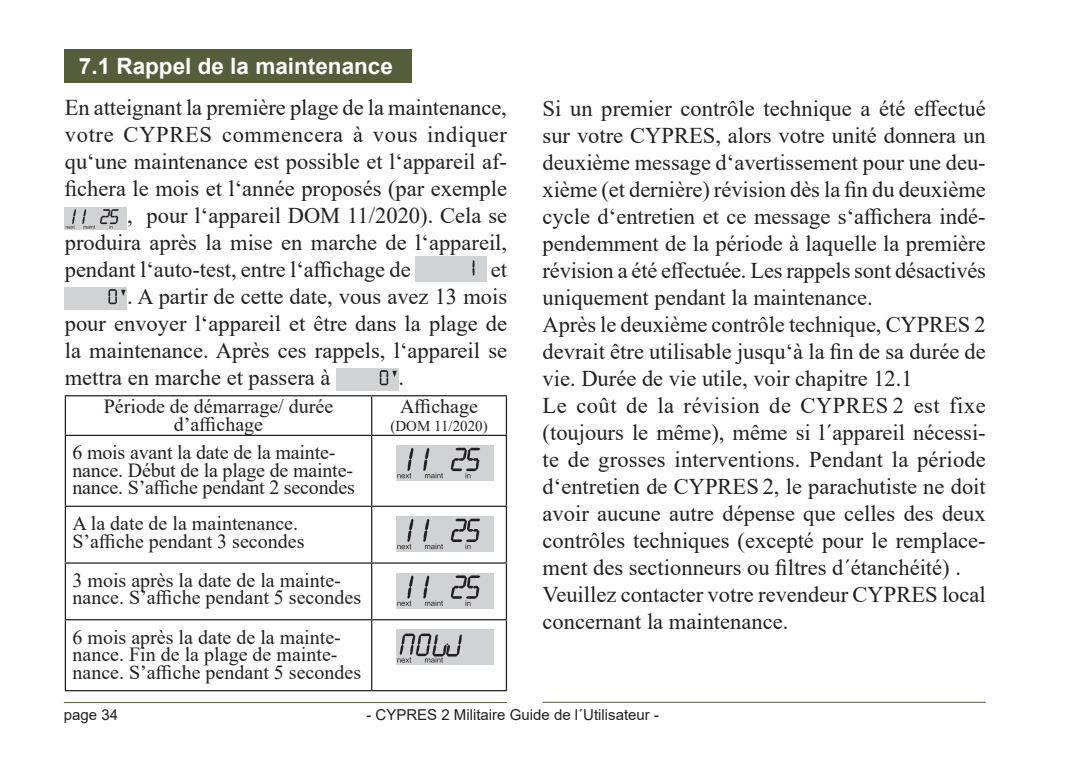
<style>
.page{position:relative;width:1078px;height:773px;background:#fff}
.page>*{position:absolute;margin:0;border:0;box-sizing:border-box;transform-origin:0 0}
.t1{font:22.5px/27px "Times New Roman";color:#231f20}
.t2{font:22.5px "Times New Roman";letter-spacing:.03em;color:#231f20}
.t3{font:700 22.5px "Arial";color:#fff}
.t4{font:20px/17.5px "Times New Roman";color:#231f20}
.t5{font:15px "Arial";color:#231f20}
.t6{font:15px "Times New Roman";color:#231f20}
</style>
<div class="page">
<hr style="left:542px;top:701px;width:443px;height:1px;background:#545e3a">
<hr style="left:64px;top:702px;width:443px;height:1px;background:#545e3a">
<div style="left:64px;top:50px;width:347px;height:33px;background:#545e3a"></div>
<div style="left:65px;top:207px;width:62px;height:23px;background:#d1d2d4"></div>
<svg style="left:66px;top:209px;width:53px;height:20px"></svg>
<div style="left:415px;top:256px;width:71px;height:26px;background:#d1d2d4"></div>
<svg style="left:472px;top:260px;width:2px;height:15px"></svg>
<div style="left:65px;top:287px;width:62px;height:22px;background:#d1d2d4"></div>
<svg style="left:108px;top:289px;width:17px;height:15px"></svg>
<div style="left:336px;top:368px;width:62px;height:22px;background:#d1d2d4"></div>
<svg style="left:380px;top:370px;width:17px;height:15px"></svg>
<hr style="left:65px;top:395px;width:306px;height:1px;background:#231f20">
<hr style="left:65px;top:396px;width:1px;height:38px;background:#231f20">
<hr style="left:371px;top:395px;width:136px;height:1px;background:#231f20">
<hr style="left:371px;top:396px;width:1px;height:38px;background:#231f20">
<hr style="left:505px;top:396px;width:2px;height:38px;background:#231f20">
<hr style="left:65px;top:434px;width:306px;height:2px;background:#231f20">
<hr style="left:65px;top:436px;width:1px;height:69px;background:#231f20">
<hr style="left:371px;top:434px;width:136px;height:2px;background:#231f20">
<hr style="left:371px;top:436px;width:1px;height:69px;background:#231f20">
<hr style="left:505px;top:436px;width:2px;height:69px;background:#231f20">
<hr style="left:65px;top:505px;width:306px;height:2px;background:#231f20">
<hr style="left:65px;top:507px;width:1px;height:55px;background:#231f20">
<hr style="left:371px;top:505px;width:136px;height:2px;background:#231f20">
<hr style="left:371px;top:507px;width:1px;height:55px;background:#231f20">
<hr style="left:505px;top:507px;width:2px;height:55px;background:#231f20">
<hr style="left:65px;top:562px;width:306px;height:1px;background:#231f20">
<hr style="left:65px;top:563px;width:1px;height:56px;background:#231f20">
<hr style="left:371px;top:562px;width:136px;height:1px;background:#231f20">
<hr style="left:371px;top:563px;width:1px;height:56px;background:#231f20">
<hr style="left:505px;top:563px;width:2px;height:56px;background:#231f20">
<hr style="left:65px;top:619px;width:306px;height:1px;background:#231f20">
<hr style="left:65px;top:620px;width:1px;height:70px;background:#231f20">
<hr style="left:371px;top:619px;width:136px;height:1px;background:#231f20">
<hr style="left:371px;top:620px;width:1px;height:70px;background:#231f20">
<hr style="left:505px;top:620px;width:2px;height:70px;background:#231f20">
<hr style="left:65px;top:690px;width:306px;height:1px;background:#231f20">
<hr style="left:371px;top:690px;width:136px;height:1px;background:#231f20">
<div style="left:396px;top:445px;width:97px;height:35px;background:#d1d2d4"></div>
<svg style="left:397px;top:448px;width:46px;height:30px"></svg>
<svg style="left:450px;top:447px;width:30px;height:31px"></svg>
<div style="left:396px;top:516px;width:97px;height:35px;background:#d1d2d4"></div>
<svg style="left:397px;top:518px;width:46px;height:31px"></svg>
<svg style="left:450px;top:518px;width:30px;height:31px"></svg>
<div style="left:396px;top:573px;width:97px;height:35px;background:#d1d2d4"></div>
<svg style="left:397px;top:575px;width:46px;height:30px"></svg>
<svg style="left:450px;top:575px;width:30px;height:30px"></svg>
<div style="left:396px;top:629px;width:97px;height:35px;background:#d1d2d4"></div>
<svg style="left:397px;top:633px;width:65px;height:29px"></svg>
<p class="t3" style="left:79px;top:50px;width:315px">7.1 Rappel de la maintenance</p>
<p class="t1" style="left:65px;top:93px;width:443px">En atteignant la première plage de la maintenance,</p>
<p class="t2" style="left:65px;top:118px;width:444px">votre CYPRES commencera à vous indiquer</p>
<p class="t1" style="left:65px;top:147px;width:444px">qu‘une maintenance est possible et l‘appareil af-</p>
<p class="t1" style="left:65px;top:174px;width:444px">fichera le mois et l‘année proposés (par exemple</p>
<p class="t1" style="left:127px;top:201px;width:381px">, pour l‘appareil DOM 11/2020). Cela se</p>
<p class="t1" style="left:65px;top:228px;width:444px">produira après la mise en marche de l‘appareil,</p>
<p class="t1" style="left:65px;top:255px;width:347px">pendant l‘auto-test, entre l‘affichage de</p>
<p class="t1" style="left:491px;top:255px;width:18px">et</p>
<p class="t1" style="left:127px;top:282px;width:381px">. A partir de cette date, vous avez 13 mois</p>
<p class="t1" style="left:65px;top:309px;width:444px">pour envoyer l‘appareil et être dans la plage de</p>
<p class="t1" style="left:65px;top:336px;width:443px">la maintenance. Après ces rappels, l‘appareil se</p>
<p class="t1" style="left:65px;top:363px;width:267px">mettra en marche et passera à</p>
<p class="t1" style="left:398px;top:363px;width:7px">.</p>
<p class="t4" style="left:104px;top:397px;width:231px;text-align:center">Période de démarrage/ durée d’affichage</p>
<p class="t4" style="left:400px;top:397px;width:80px">Affichage</p>
<p class="t6" style="left:390px;top:415px;width:99px">(DOM 11/2020)</p>
<p class="t4" style="left:72px;top:443px;width:284px">6 mois avant la date de la mainte&shy;nance. Début de la plage de mainte&shy;nance. S’affiche pendant 2 secondes</p>
<p class="t4" style="left:72px;top:514px;width:233px">A la date de la maintenance.<br>S’affiche pendant 3 secondes</p>
<p class="t4" style="left:72px;top:570px;width:290px">3 mois après la date de la mainte&shy;nance. S’affiche pendant 5 secondes</p>
<p class="t4" style="left:72px;top:627px;width:290px">6 mois après la date de la mainte&shy;nance. Fin de la plage de mainte&shy;nance. S’affiche pendant 5 secondes</p>
<p class="t1" style="left:542px;top:94px;width:445px">Si un premier contrôle technique a été effectué sur votre CYPRES, alors votre unité donnera un deuxième message d‘avertissement pour une deu&shy;xième (et dernière) révision dès la fin du deuxième cycle d‘entretien et ce message s‘affichera indé&shy;pendemment de la période à laquelle la première révision a été effectuée. Les rappels sont désactivés uniquement pendant la maintenance.<br>Après le deuxième contrôle technique, CYPRES 2 devrait être utilisable jusqu‘à la fin de sa durée de vie. Durée de vie utile, voir chapitre 12.1<br>Le coût de la révision de CYPRES 2 est fixe (toujours le même), même si l´appareil nécessi&shy;te de grosses interventions. Pendant la période d‘entretien de CYPRES 2, le parachutiste ne doit avoir aucune autre dépense que celles des deux contrôles techniques (excepté pour le remplace&shy;ment des sectionneurs ou filtres d´étanchéité) .<br>Veuillez contacter votre revendeur CYPRES local concernant la maintenance.</p>
<p class="t5" style="left:64px;top:704px;width:56px">page 34</p>
<p class="t5" style="left:366px;top:704px;width:294px">- CYPRES 2 Militaire Guide de l´Utilisateur -</p>
</div>
